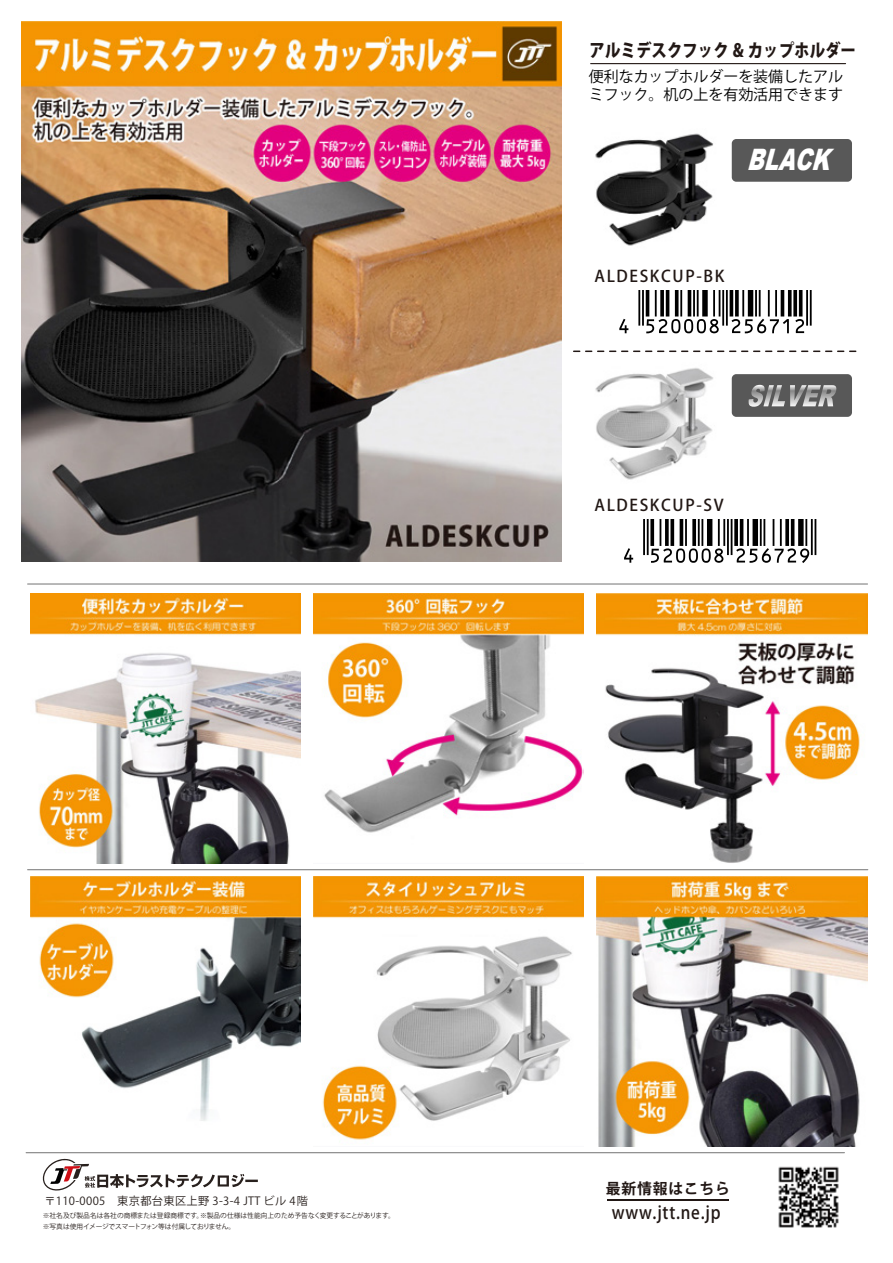
<style>
.page{position:relative;width:893px;height:1263px;background:#fff}
.page>*{position:absolute;margin:0;border:0;box-sizing:border-box;transform-origin:0 0}
.t1{font:italic 900 29.55px "Arial";color:#fff;scale:.72 1}
.t2{font:800 18px "Koz Go Pro";color:#221815;scale:.86 1}
.t3{font:500 17.85px "Koz Go Pro";letter-spacing:.05em;color:#221815;scale:.9 1}
.t4{font:500 16.05px "Koz Go Pro";letter-spacing:.1em;color:#221815}
.t5{font:15px/18px "Koz Go Pro";letter-spacing:-.005em;color:#000}
.t6{font:700 14.85px "Koz Go Pro";letter-spacing:.05em;color:#221815}
.t7{font:11.25px "Koz Go Pro";letter-spacing:.03em;color:#28201d}
.t8{font:6.75px/10.4px "Koz Go Pro";color:#28201d}
</style>
<div class="page">
<img style="left:778px;top:1166px;width:61px;height:62px">
<hr style="left:28px;top:584px;width:840px;height:1px;background:#727272">
<hr style="left:28px;top:869px;width:840px;height:1px;background:#727272">
<svg style="left:42px;top:1158px;width:216px;height:33px"></svg>
<hr style="left:26px;top:1152px;width:818px;height:1px;background:#727272">
<hr style="left:607px;top:1199px;width:122px;height:1px;background:#221815">
<hr style="left:591px;top:63px;width:255px;height:1px;background:#221815">
<svg style="left:624px;top:520px;width:192px;height:43px"></svg>
<svg style="left:619px;top:291px;width:193px;height:42px"></svg>
<div style="left:732px;top:139px;width:120px;height:43px;background:#585858;border-radius:4px"></div>
<div style="left:732px;top:374px;width:120px;height:43px;background:#585858;border-radius:4px"></div>
<svg style="left:748px;top:385px;width:88px;height:22px"></svg>
<svg style="left:574px;top:351px;width:283px;height:1px"></svg>
<img style="left:31px;top:594px;width:270px;height:270px">
<img style="left:314px;top:594px;width:270px;height:239px">
<img style="left:597px;top:594px;width:270px;height:269px">
<img style="left:31px;top:876px;width:270px;height:245px">
<img style="left:314px;top:876px;width:270px;height:264px">
<img style="left:597px;top:876px;width:270px;height:270px">
<img style="left:595px;top:133px;width:118px;height:113px">
<img style="left:578px;top:350px;width:150px;height:130px">
<img style="left:22px;top:22px;width:540px;height:540px">
<h2 class="t2" style="left:590px;top:39px;width:311px">アルミデスクフック &amp; カップホルダー</h2>
<h3 class="t5" style="left:589px;top:68px;width:256px">便利なカップホルダーを装備したアルミフック。机の上を有効活用できます</h3>
<h1 class="t1" style="left:747px;top:138px;width:131px">BLACK</h1>
<h3 class="t4" style="left:594px;top:266px;width:131px">ALDESKCUP-BK</h3>
<h3 class="t4" style="left:594px;top:495px;width:131px">ALDESKCUP-SV</h3>
<h3 class="t7" style="left:44px;top:1193px;width:265px">〒110-0005　東京都台東区上野 3-3-4 JTT ビル 4階</h3>
<p class="t8" style="left:43px;top:1211px;width:354px">※社名及び製品名は各社の商標または登録商標です。※製品の仕様は性能向上のため予告なく変更することがあります。※写真は使用イメージでスマートフォン等は付属しておりません。</p>
<h3 class="t6" style="left:606px;top:1179px;width:126px">最新情報はこちら</h3>
<h3 class="t3" style="left:612px;top:1201px;width:122px">www.jtt.ne.jp</h3>
</div>
